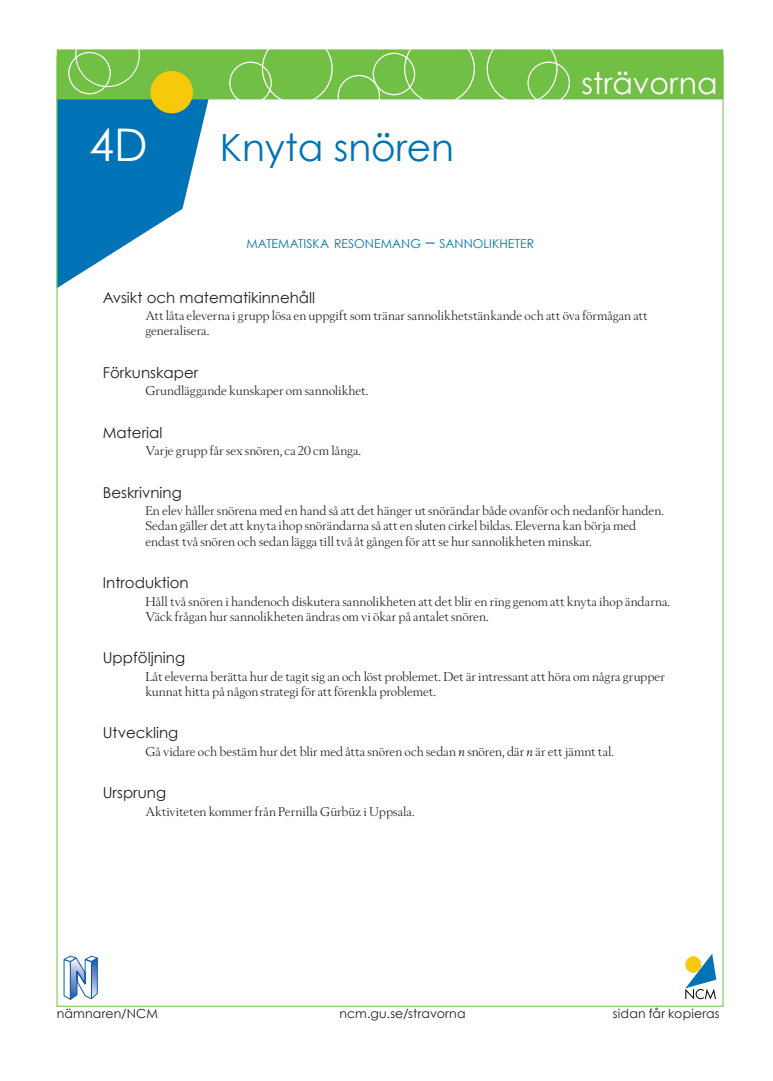
<style>
.page{position:relative;width:773px;height:1081px;background:#fff}
.page>*{position:absolute;margin:0;border:0;box-sizing:border-box;transform-origin:0 0}
.t1{font:45px "Century Gothic";color:#fff}
.t2{font:37.5px "Century Gothic";color:#0073b6}
.t3{font:30px "Century Gothic";color:#fff}
.t4{font:15px "Century Gothic";color:#231f20}
.t5{font:12.5px/15px "Berling Nova Display Pro";letter-spacing:.005em;color:#231f20}
.t6{font:12.5px "Century Gothic";letter-spacing:.015em;color:#231f20}
.t7{font:12.25px "Century Gothic";letter-spacing:.005em;color:#0073b6}
.s1{font-size:17.5px}
.s2{font-style:italic}
</style>
<div class="page">
<svg style="left:685px;top:954px;width:31px;height:45px"></svg>
<svg style="left:64px;top:956px;width:34px;height:43px"></svg>
<svg style="left:59px;top:99px;width:150px;height:188px"></svg>
<div style="left:57px;top:49px;width:666px;height:50px;background:#71bf44"></div>
<div style="left:75px;top:23px;width:65px;height:64px;border:1px solid #fff;border-radius:50%"></div>
<div style="left:68px;top:52px;width:43px;height:42px;border:1px solid #fff;border-radius:50%"></div>
<div style="left:229px;top:62px;width:43px;height:42px;border:1px solid #fff;border-radius:50%"></div>
<div style="left:262px;top:33px;width:71px;height:71px;border:1px solid #fff;border-radius:50%"></div>
<div style="left:337px;top:75px;width:43px;height:42px;border:1px solid #fff;border-radius:50%"></div>
<div style="left:372px;top:53px;width:43px;height:42px;border:1px solid #fff;border-radius:50%"></div>
<div style="left:404px;top:33px;width:71px;height:71px;border:1px solid #fff;border-radius:50%"></div>
<div style="left:486px;top:33px;width:71px;height:71px;border:1px solid #fff;border-radius:50%"></div>
<div style="left:527px;top:62px;width:43px;height:42px;border:1px solid #fff;border-radius:50%"></div>
<div style="left:151px;top:71px;width:41px;height:42px;background:#f8c90b;border-radius:50%"></div>
<div style="left:150px;top:71px;width:43px;height:42px;border:1px solid #f8c90b;border-radius:50%"></div>
<h1 class="t1" style="left:89px;top:118px;width:60px">4D</h1>
<h2 class="t2" style="left:220px;top:125px;width:236px">Knyta snören</h2>
<p class="t7" style="left:246px;top:237px;width:289px">MATEMATISKA RESONEMANG <span class="s1">–</span> SANNOLIKHETER</p>
<h3 class="t3" style="left:581px;top:65px;width:138px">strävorna</h3>
<p class="t4" style="left:103px;top:288px;width:214px">Avsikt och matematikinnehåll</p>
<p class="t5" style="left:145px;top:308px;width:503px">Att låta eleverna i grupp lösa en uppgift som tränar sannolikhetstänkande och att öva förmågan att generalisera.</p>
<p class="t4" style="left:103px;top:363px;width:97px">Förkunskaper</p>
<p class="t5" style="left:145px;top:383px;width:224px">Grundläggande kunskaper om sannolikhet.</p>
<p class="t4" style="left:103px;top:423px;width:61px">Material</p>
<p class="t5" style="left:145px;top:443px;width:217px">Varje grupp får sex snören, ca 20 cm långa.</p>
<p class="t4" style="left:103px;top:483px;width:80px">Beskrivning</p>
<p class="t5" style="left:145px;top:503px;width:520px">En elev håller snörena med en hand så att det hänger ut snörändar både ovanför och nedanför handen.<br>Sedan gäller det att knyta ihop snörändarna så att en sluten cirkel bildas. Eleverna kan börja med endast två snören och sedan lägga till två åt gången för att se hur sannolikheten minskar.</p>
<p class="t4" style="left:103px;top:573px;width:87px">Introduktion</p>
<p class="t5" style="left:145px;top:593px;width:526px">Håll två snören i handenoch diskutera sannolikheten att det blir en ring genom att knyta ihop ändarna.<br>Väck frågan hur sannolikheten ändras om vi ökar på antalet snören.</p>
<p class="t4" style="left:103px;top:648px;width:84px">Uppföljning</p>
<p class="t5" style="left:145px;top:668px;width:521px">Låt eleverna berätta hur de tagit sig an och löst problemet. Det är intressant att höra om några grupper kunnat hitta på någon strategi för att förenkla problemet.</p>
<p class="t4" style="left:103px;top:723px;width:77px">Utveckling</p>
<p class="t5" style="left:145px;top:743px;width:470px">Gå vidare och bestäm hur det blir med åtta snören och sedan <span class="s2">n</span> snören, där <span class="s2">n</span> är ett jämnt tal.</p>
<p class="t4" style="left:103px;top:783px;width:65px">Ursprung</p>
<p class="t5" style="left:145px;top:803px;width:271px">Aktiviteten kommer från Pernilla Gürbüz i Uppsala.</p>
<p class="t6" style="left:57px;top:1006px;width:103px">nämnaren/NCM</p>
<p class="t6" style="left:339px;top:1006px;width:128px">ncm.gu.se/stravorna</p>
<p class="t6" style="left:613px;top:1006px;width:108px">sidan får kopieras</p>
</div>
